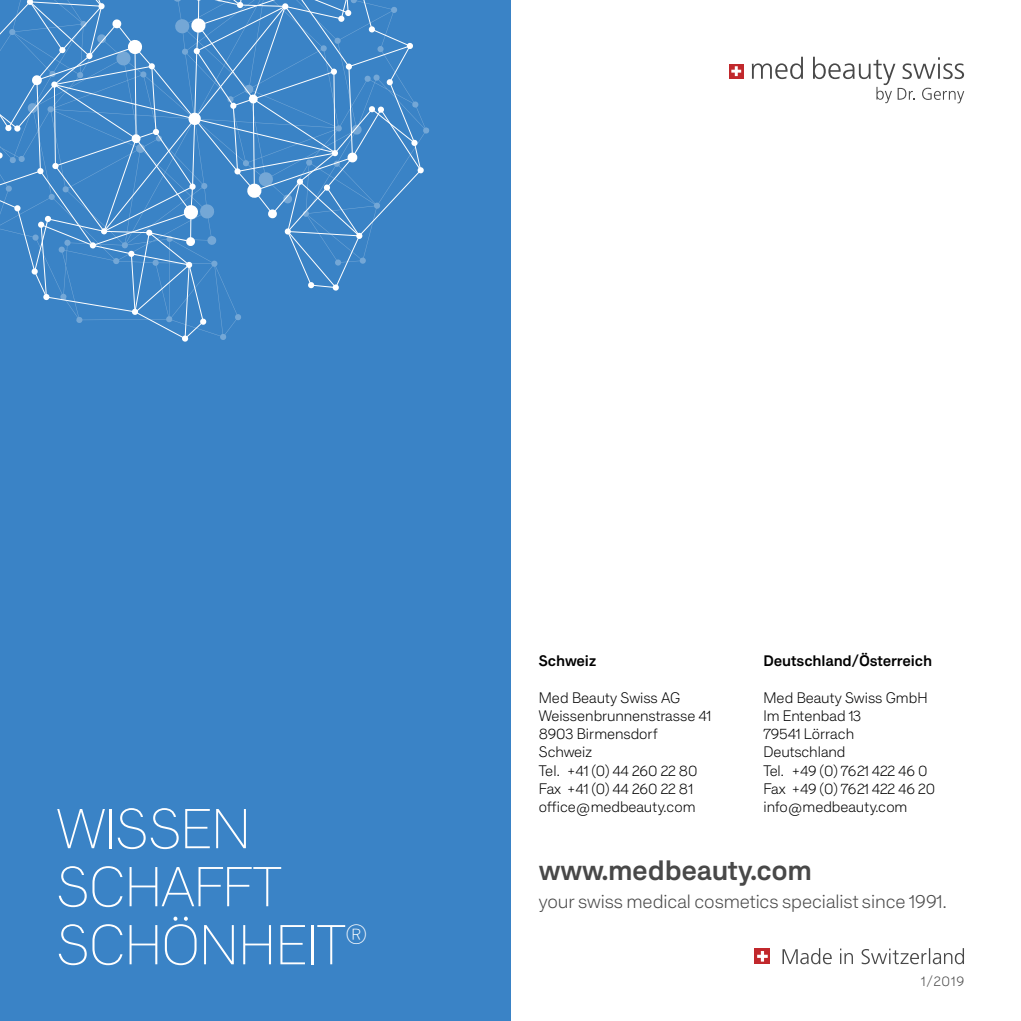
<style>
.page{position:relative;width:1021px;height:1021px;background:#fff}
.page>*{position:absolute;margin:0;border:0;box-sizing:border-box;transform-origin:0 0}
.t1{font:100 56px/58px "RT Dromo";letter-spacing:-.01em;color:#fff}
.t2{font:500 28px "RT Dromo";letter-spacing:-.01em;color:#484848}
.t3{font:300 19.2px "RT Dromo";color:#484848}
.t4{font:300 15.2px/18.2px "RT Dromo";letter-spacing:-.005em;color:#000}
.t5{font:500 15.2px "RT Dromo";letter-spacing:-.01em;color:#000}
.t6{font:300 14px "RT Dromo";color:#484848}
</style>
<div class="page">
<div style="left:0;top:0;width:510px;height:1020px;background:#3a83c6"></div>
<div style="left:182px;top:335px;width:6px;height:7px;background:#fff;border-radius:2px"></div>
<div style="left:417px;top:167px;width:7px;height:7px;background:#fff;border-radius:2px"></div>
<svg style="left:0;top:0;width:421px;height:339px"></svg>
<svg style="left:813px;top:57px;width:151px;height:46px"></svg>
<svg style="left:751px;top:57px;width:52px;height:22px"></svg>
<div style="left:729px;top:64px;width:14px;height:15px;background:#c1282c"></div>
<svg style="left:731px;top:66px;width:10px;height:10px"></svg>
<svg style="left:782px;top:948px;width:182px;height:16px"></svg>
<div style="left:754px;top:948px;width:16px;height:16px;background:#c1282c"></div>
<svg style="left:757px;top:951px;width:10px;height:10px"></svg>
<h1 class="t1" style="left:57px;top:800px;width:312px">WISSEN<br>SCHAFFT<br>SCHÖNHEIT<sup>®</sup></h1>
<p class="t5" style="left:539px;top:652px;width:59px">Schweiz</p>
<p class="t4" style="left:539px;top:688px;width:174px">Med Beauty Swiss AG<br>Weissenbrunnenstrasse 41<br>8903 Birmensdorf<br>Schweiz<br>Tel. +41 (0) 44 260 22 80<br>Fax +41 (0) 44 260 22 81 office@medbeauty.com</p>
<p class="t5" style="left:763px;top:652px;width:170px">Deutschland/Österreich</p>
<p class="t4" style="left:763px;top:688px;width:173px">Med Beauty Swiss GmbH<br>Im Entenbad 13<br>79541 Lörrach<br>Deutschland<br>Tel. +49 (0) 7621 422 46 0<br>Fax +49 (0) 7621 422 46 20 info@medbeauty.com</p>
<h2 class="t2" style="left:539px;top:854px;width:275px">www.medbeauty.com</h2>
<p class="t3" style="left:539px;top:890px;width:409px">your swiss medical cosmetics specialist since 1991.</p>
<p class="t6" style="left:921px;top:973px;width:45px">1/2019</p>
</div>
